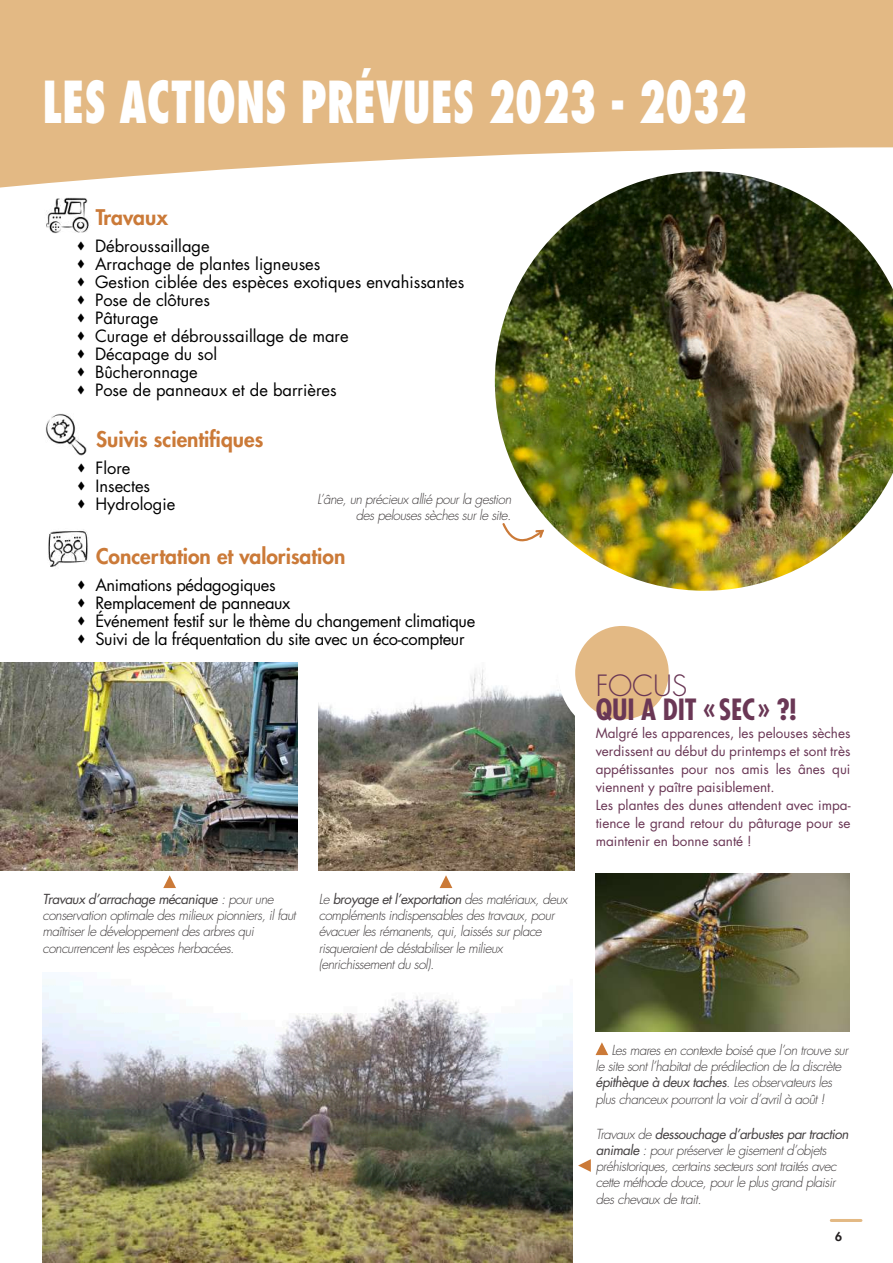
<style>
.page{position:relative;width:893px;height:1263px;background:#fff}
.page>*{position:absolute;margin:0;border:0;box-sizing:border-box;transform-origin:0 0}
.t1{font:800 condensed 56.25px "Futura Std";color:#fff;scale:.8 1}
.t2{font:700 condensed 28.5px "Futura Std";letter-spacing:-.005em;color:#6a3755}
.t3{font:300 28.5px "Futura Std";letter-spacing:-.005em;color:#6a3755}
.t4{font:800 21px "Futura Std";color:#cb7a38}
.t5{font:16.5px/18px "Futura Std";color:#000}
.t6{font:16.5px/18px "Futura Std";letter-spacing:-.02em;color:#000}
.t7{font:italic 300 13.5px/16.2px "Futura Std";letter-spacing:-.04em;color:#444041}
.t8{font:13.5px/18px "Futura Std";color:#6a3755}
.t9{font:800 12px "Futura Std";color:#231f20}
.s1{font-weight:400}
</style>
<div class="page">
<img style="left:494px;top:348px;width:399px;height:243px">
<hr style="left:831px;top:1219px;width:30px;height:3px;background:#e3b984">
<svg style="left:0;top:0;width:893px;height:348px;fill:#e3b984"></svg>
<img style="left:44px;top:192px;width:46px;height:46px">
<img style="left:46px;top:414px;width:40px;height:41px">
<img style="left:48px;top:529px;width:40px;height:38px">
<svg style="left:501px;top:521px;width:45px;height:30px"></svg>
<svg style="left:163px;top:875px;width:13px;height:13px"></svg>
<svg style="left:578px;top:1159px;width:13px;height:13px"></svg>
<svg style="left:595px;top:1042px;width:13px;height:13px"></svg>
<img style="left:0;top:663px;width:298px;height:208px">
<img style="left:43px;top:982px;width:530px;height:281px">
<img style="left:319px;top:669px;width:255px;height:202px">
<div style="left:558px;top:609px;width:128px;height:127px;background:#fff;border-radius:50%"></div>
<div style="left:575px;top:626px;width:94px;height:93px;background:#e3b984;border-radius:50%"></div>
<svg style="left:440px;top:875px;width:12px;height:13px"></svg>
<img style="left:595px;top:874px;width:254px;height:157px">
<h1 class="t1" style="left:43px;top:77px;width:882px">LES ACTIONS PRÉVUES 2023 - 2032</h1>
<h3 class="t4" style="left:96px;top:208px;width:74px">Travaux</h3>
<p class="t5" style="left:77px;top:238px;width:389px">⧫ Débroussaillage<br>⧫ Arrachage de plantes ligneuses<br>⧫ Gestion ciblée des espèces exotiques envahissantes ⧫ Pose de clôtures<br>⧫ Pâturage<br>⧫ Curage et débroussaillage de mare<br>⧫ Décapage du sol<br>⧫ Bûcheronnage<br>⧫ Pose de panneaux et de barrières</p>
<h3 class="t4" style="left:96px;top:430px;width:169px">Suivis scientifiques</h3>
<p class="t5" style="left:77px;top:460px;width:100px">⧫ Flore<br>⧫ Insectes<br>⧫ Hydrologie</p>
<h3 class="t4" style="left:96px;top:546px;width:251px">Concertation et valorisation</h3>
<p class="t6" style="left:77px;top:576px;width:400px">⧫ Animations pédagogiques<br>⧫ Remplacement de panneaux<br>⧫ Événement festif sur le thème du changement climatique ⧫ Suivi de la fréquentation du site avec un éco-compteur</p>
<p class="t7" style="left:317px;top:491px;width:196px;text-align:right">L’âne, un précieux allié pour la gestion des pelouses sèches sur le site.</p>
<p class="t7" style="left:43px;top:891px;width:255px"><span class="s1">Travaux d’arrachage mécanique</span> : pour une conservation optimale des milieux pionniers, il faut maîtriser le développement des arbres qui concurrencent les espèces herbacées.</p>
<p class="t7" style="left:319px;top:891px;width:250px">Le <span class="s1">broyage et l’exportation</span> des matériaux, deux compléments indispensables des travaux, pour évacuer les rémanents, qui, laissés sur place risqueraient de déstabiliser le milieux (enrichissement du sol).</p>
<h2 class="t3" style="left:596px;top:672px;width:93px">FOCUS</h2>
<h2 class="t2" style="left:596px;top:696px;width:202px">QUI A DIT «SEC» ?!</h2>
<p class="t8" style="left:596px;top:725px;width:256px">Malgré les apparences, les pelouses sèches verdissent au début du printemps et sont très appétissantes pour nos amis les ânes qui viennent y paître paisiblement.<br>Les plantes des dunes attendent avec impa&shy;tience le grand retour du pâturage pour se maintenir en bonne santé !</p>
<p class="t7" style="left:595px;top:1042px;width:254px;text-indent:16px">Les mares en contexte boisé que l’on trouve sur le site sont l’habitat de prédilection de la discrète <span class="s1">épithèque à deux taches</span>. Les observateurs les plus chanceux pourront la voir d’avril à août !</p>
<p class="t7" style="left:596px;top:1126px;width:254px">Travaux de <span class="s1">dessouchage d’arbustes par traction animale</span> : pour préserver le gisement d’objets préhistoriques, certains secteurs sont traités avec cette méthode douce, pour le plus grand plaisir des chevaux de trait.</p>
<p class="t9" style="left:835px;top:1231px;width:8px">6</p>
</div>
